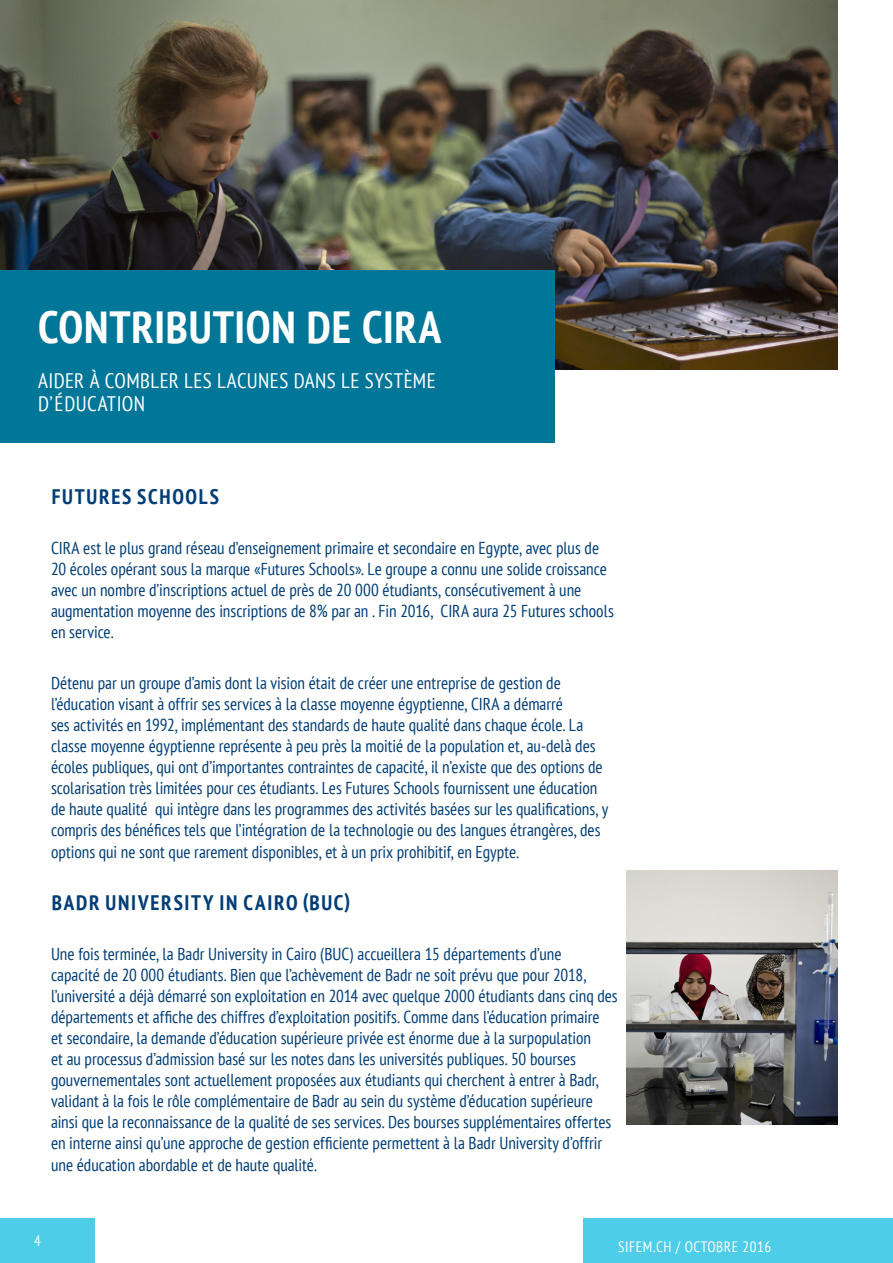
<style>
.page{position:relative;width:893px;height:1263px;background:#fff}
.page>*{position:absolute;margin:0;border:0;box-sizing:border-box;transform-origin:0 0}
.t1{font:700 condensed 45px "PT Sans";letter-spacing:.015em;color:#fff}
.t2{font:condensed 21px/22.5px "PT Sans";letter-spacing:.02em;color:#fff}
.Lauftext{font:700 condensed 21px "PT Sans";letter-spacing:.08em;color:#003d76}
.Lauftext_Titel{font:700 condensed 21px "PT Sans";letter-spacing:.085em;color:#003d76}
.Lauftext-2{font:condensed 17.25px/21.1px "PT Sans";color:#003d76}
.t3{font:condensed 15px "PT Sans";letter-spacing:.04em;color:#fff}
</style>
<div class="page">
<div style="left:0;top:1218px;width:95px;height:45px;background:#4dcde7"></div>
<img style="left:0;top:0;width:838px;height:370px">
<div style="left:0;top:270px;width:554px;height:173px;background:#007699"></div>
<div style="left:584px;top:1218px;width:309px;height:45px;background:#4dcde7"></div>
<img style="left:626px;top:871px;width:212px;height:254px">
<p class="t1" style="left:38px;top:298px;width:405px">CONTRIBUTION DE CIRA</p>
<p class="t2" style="left:38px;top:369px;width:399px">AIDER À COMBLER LES LACUNES DANS LE SYSTÈME<br>D’ÉDUCATION</p>
<p class="Lauftext_Titel" style="left:52px;top:483px;width:169px">FUTURES SCHOOLS</p>
<p class="Lauftext-2" style="left:51px;top:537px;width:564px">CIRA est le plus grand réseau d’enseignement primaire et secondaire en Egypte, avec plus de 20 écoles opérant sous la marque «Futures Schools». Le groupe a connu une solide croissance avec un nombre d’inscriptions actuel de près de 20 000 étudiants, consécutivement à une augmentation moyenne des inscriptions de 8% par an . Fin 2016, CIRA aura 25 Futures schools en service.</p>
<p class="Lauftext-2" style="left:51px;top:672px;width:559px">Détenu par un groupe d’amis dont la vision était de créer une entreprise de gestion de l’éducation visant à offrir ses services à la classe moyenne égyptienne, CIRA a démarré<br>ses activités en 1992, implémentant des standards de haute qualité dans chaque école. La classe moyenne égyptienne représente à peu près la moitié de la population et, au-delà des écoles publiques, qui ont d’importantes contraintes de capacité, il n’existe que des options de scolarisation très limitées pour ces étudiants. Les Futures Schools fournissent une éducation de haute qualité qui intègre dans les programmes des activités basées sur les qualifications, y compris des bénéfices tels que l’intégration de la technologie ou des langues étrangères, des options qui ne sont que rarement disponibles, et à un prix prohibitif, en Egypte.</p>
<p class="Lauftext" style="left:52px;top:889px;width:300px">BADR UNIVERSITY IN CAIRO (BUC)</p>
<p class="Lauftext-2" style="left:51px;top:942px;width:568px">Une fois terminée, la Badr University in Cairo (BUC) accueillera 15 départements d’une<br>capacité de 20 000 étudiants. Bien que l’achèvement de Badr ne soit prévu que pour 2018, l’université a déjà démarré son exploitation en 2014 avec quelque 2000 étudiants dans cinq des départements et affiche des chiffres d’exploitation positifs. Comme dans l’éducation primaire<br>et secondaire, la demande d’éducation supérieure privée est énorme due à la surpopulation<br>et au processus d’admission basé sur les notes dans les universités publiques. 50 bourses gouvernementales sont actuellement proposées aux étudiants qui cherchent à entrer à Badr, validant à la fois le rôle complémentaire de Badr au sein du système d’éducation supérieure ainsi que la reconnaissance de la qualité de ses services. Des bourses supplémentaires offertes en interne ainsi qu’une approche de gestion efficiente permettent à la Badr University d’offrir une éducation abordable et de haute qualité.</p>
<p class="t3" style="left:34px;top:1231px;width:8px">4</p>
<p class="t3" style="left:618px;top:1237px;width:155px">SIFEM.CH / OCTOBRE 2016</p>
</div>
